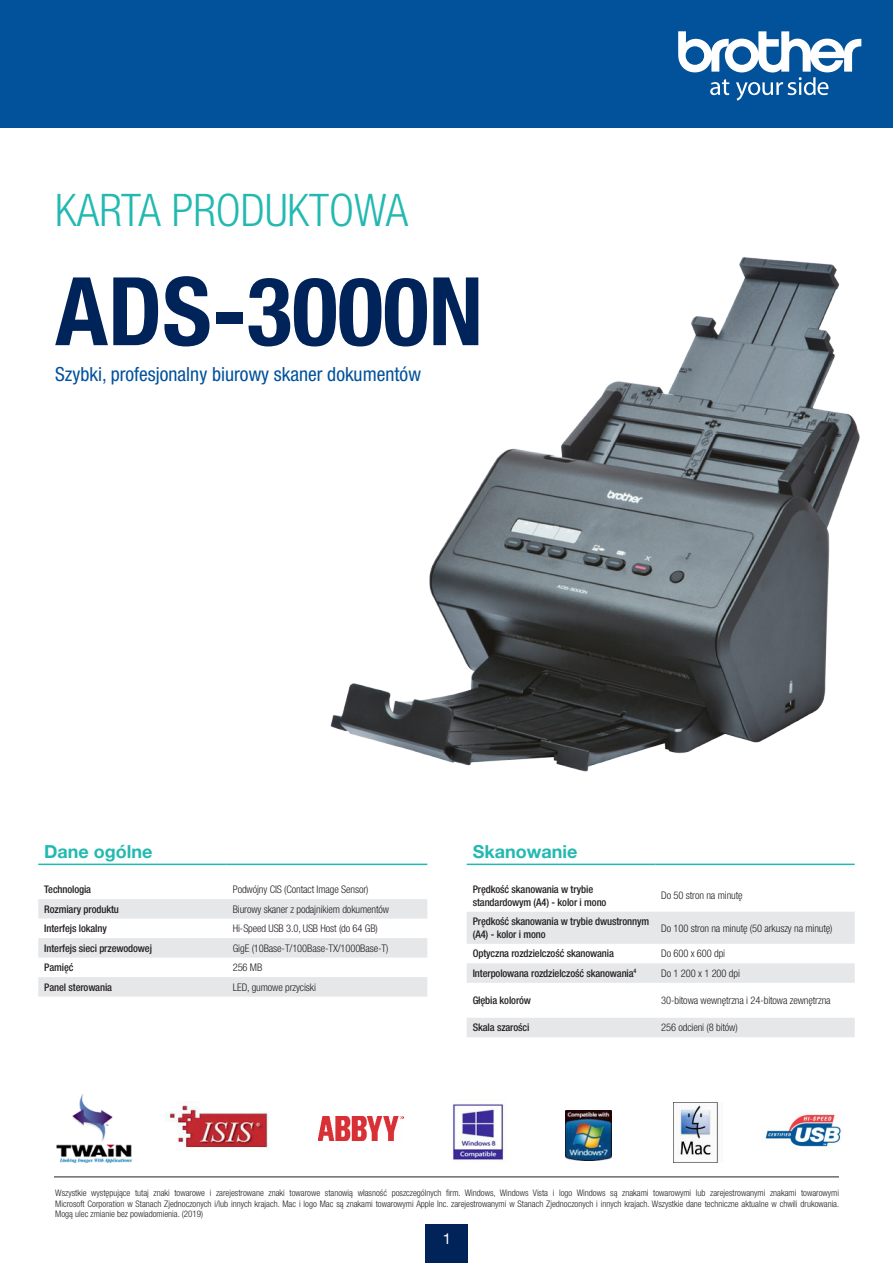
<style>
.page{position:relative;width:893px;height:1263px;background:#fff}
.page>*{position:absolute;margin:0;border:0;box-sizing:border-box;transform-origin:0 0}
.t1{font:700 condensed 94.8px "Helvetica Neue LT Pro";color:#002359}
.t2{font:300 condensed 45px "Helvetica Neue LT Pro";color:#23b9b1}
.t3{font:condensed 19.5px "Helvetica Neue LT Pro";color:#01519b}
.naglowek{font:700 18px "Helvetica Neue LT Pro";color:#23b9b1}
.t4{font:15px "Helvetica Neue LT Pro";color:#fff}
.dane{font:300 condensed 10.5px "Helvetica Neue LT Pro";letter-spacing:-.01em;color:#231f20}
.cechy{font:500 condensed 10.5px/12.6px "Helvetica Neue LT Pro";letter-spacing:-.01em;color:#231f20}
.t5{font:300 condensed 9px/10.8px "Helvetica Neue LT Pro";color:#231f20;text-align:justify}
</style>
<div class="page">
<div style="left:425px;top:1225px;width:43px;height:38px;background:#002359"></div>
<div style="left:0;top:0;width:893px;height:128px;background:#01519b"></div>
<svg style="left:678px;top:31px;width:183px;height:70px"></svg>
<svg style="left:38px;top:899px;width:389px;height:97px"></svg>
<hr style="left:38px;top:863px;width:189px;height:2px;background:#23b9b1">
<hr style="left:227px;top:863px;width:200px;height:2px;background:#23b9b1">
<svg style="left:467px;top:912px;width:388px;height:125px;fill:#e6e7e9"></svg>
<hr style="left:467px;top:863px;width:188px;height:2px;background:#23b9b1">
<hr style="left:655px;top:863px;width:200px;height:2px;background:#23b9b1">
<img style="left:330px;top:257px;width:530px;height:515px">
<img style="left:673px;top:1103px;width:45px;height:59px">
<img style="left:166px;top:1103px;width:103px;height:46px">
<img style="left:453px;top:1104px;width:59px;height:64px">
<img style="left:765px;top:1114px;width:77px;height:33px">
<img style="left:56px;top:1094px;width:76px;height:68px">
<img style="left:565px;top:1110px;width:47px;height:50px">
<img style="left:318px;top:1116px;width:85px;height:25px">
<hr style="left:54px;top:1176px;width:785px;height:1px;background:#231f20">
<p class="t2" style="left:55px;top:184px;width:355px">KARTA PRODUKTOWA</p>
<p class="t1" style="left:55px;top:254px;width:429px">ADS-3000N</p>
<p class="t3" style="left:55px;top:362px;width:367px">Szybki, profesjonalny biurowy skaner dokumentów</p>
<p class="naglowek" style="left:44px;top:840px;width:110px">Dane ogólne</p>
<p class="cechy" style="left:44px;top:883px;width:48px">Technologia</p>
<p class="dane" style="left:233px;top:883px;width:137px">Podwójny CIS (Contact Image Sensor)</p>
<p class="cechy" style="left:44px;top:902px;width:76px">Rozmiary produktu</p>
<p class="dane" style="left:233px;top:903px;width:158px">Biurowy skaner z podajnikiem dokumentów</p>
<p class="cechy" style="left:44px;top:922px;width:64px">Interfejs lokalny</p>
<p class="dane" style="left:233px;top:922px;width:147px">Hi-Speed USB 3.0, USB Host (do 64 GB)</p>
<p class="cechy" style="left:44px;top:941px;width:109px">Interfejs sieci przewodowej</p>
<p class="dane" style="left:233px;top:942px;width:157px">GigE (10Base-T/100Base-TX/1000Base-T)</p>
<p class="cechy" style="left:44px;top:961px;width:31px">Pamięć</p>
<p class="dane" style="left:233px;top:961px;width:31px">256 MB</p>
<p class="cechy" style="left:44px;top:980px;width:69px">Panel sterowania</p>
<p class="dane" style="left:233px;top:981px;width:85px">LED, gumowe przyciski</p>
<p class="naglowek" style="left:473px;top:840px;width:106px">Skanowanie</p>
<p class="cechy" style="left:473px;top:883px;width:135px">Prędkość skanowania w trybie standardowym (A4) - kolor i mono</p>
<p class="dane" style="left:661px;top:890px;width:83px">Do 50 stron na minutę</p>
<p class="cechy" style="left:473px;top:915px;width:178px">Prędkość skanowania w trybie dwustronnym (A4) - kolor i mono</p>
<p class="dane" style="left:661px;top:922px;width:173px">Do 100 stron na minutę (50 arkuszy na minutę)</p>
<p class="cechy" style="left:473px;top:947px;width:143px">Optyczna rozdzielczość skanowania</p>
<p class="dane" style="left:661px;top:947px;width:65px">Do 600 x 600 dpi</p>
<p class="cechy" style="left:473px;top:967px;width:165px">Interpolowana rozdzielczość skanowania<sup>4</sup></p>
<p class="dane" style="left:661px;top:967px;width:80px">Do 1 200 x 1 200 dpi</p>
<p class="cechy" style="left:473px;top:994px;width:60px">Głębia kolorów</p>
<p class="dane" style="left:661px;top:994px;width:171px">30-bitowa wewnętrzna i 24-bitowa zewnętrzna</p>
<p class="cechy" style="left:473px;top:1021px;width:58px">Skala szarości</p>
<p class="dane" style="left:661px;top:1021px;width:78px">256 odcieni (8 bitów)</p>
<p class="t5" style="left:55px;top:1187px;width:786px">Wszystkie występujące tutaj znaki towarowe i zarejestrowane znaki towarowe stanowią własność poszczególnych firm. Windows, Windows Vista i logo Windows są znakami towarowymi lub zarejestrowanymi znakami towarowymi Microsoft Corporation w Stanach Zjednoczonych i/lub innych krajach. Mac i logo Mac są znakami towarowymi Apple Inc. zarejestrowanymi w Stanach Zjednoczonych i innych krajach. Wszystkie dane techniczne aktualne w chwili drukowania.<br>Mogą ulec zmianie bez powiadomienia. (2019)</p>
<p class="t4" style="left:443px;top:1229px;width:10px">1</p>
</div>
